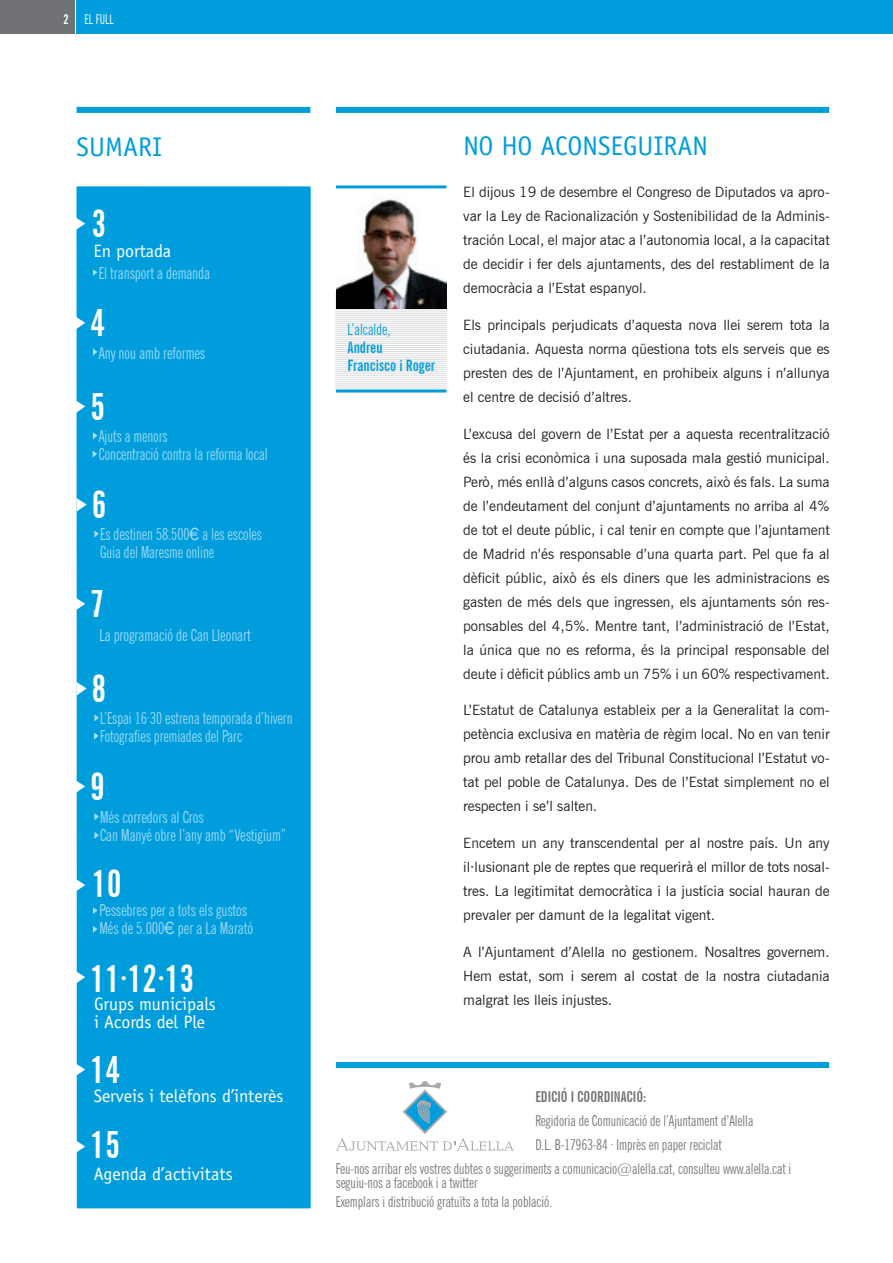
<style>
.page{position:relative;width:893px;height:1263px;background:#fff}
.page>*{position:absolute;margin:0;border:0;box-sizing:border-box;transform-origin:0 0}
.t1{font:700 extra-condensed 37.5px/75.2px "News Gothic BT";color:#fff}
.t2{font:27px "Officina Sans";color:#009ddc}
.t3{font:18px/18px "Officina Sans";letter-spacing:-.005em;color:#fff}
.t4{font:extra-condensed 16.5px/18px "News Gothic BT";color:#a4def8}
.t5{font:700 extra-condensed 15.75px/18px "News Gothic BT";color:#009ddc}
.t6{font:extra-condensed 15.75px "News Gothic BT";color:#009ddc}
.t7{font:extra-condensed 15px/24px "News Gothic BT";color:#717275}
.t8{font:700 extra-condensed 15px "News Gothic BT";color:#717275}
.t9{font:14.25px/24px "News Gothic BT";color:#231f20;text-align:justify}
.t10{font:extra-condensed 13.5px "News Gothic BT";color:#fff}
.s1{font-weight:700}
.s2{font-family:"News Gothic";font-stretch:normal}
</style>
<div class="page">
<div style="left:0;top:0;width:75px;height:34px;background:#717275"></div>
<hr style="left:336px;top:309px;width:110px;height:1px;background:#dcdddf">
<hr style="left:336px;top:311px;width:110px;height:1px;background:#dcdddf">
<hr style="left:336px;top:313px;width:110px;height:1px;background:#dcdddf">
<hr style="left:336px;top:315px;width:110px;height:1px;background:#dcdddf">
<hr style="left:336px;top:317px;width:110px;height:1px;background:#dcdddf">
<hr style="left:336px;top:319px;width:110px;height:1px;background:#dcdddf">
<hr style="left:336px;top:321px;width:110px;height:1px;background:#dcdddf">
<hr style="left:336px;top:323px;width:110px;height:1px;background:#dcdddf">
<hr style="left:336px;top:325px;width:110px;height:1px;background:#dcdddf">
<hr style="left:336px;top:327px;width:110px;height:1px;background:#dcdddf">
<hr style="left:336px;top:329px;width:110px;height:1px;background:#dcdddf">
<hr style="left:336px;top:331px;width:110px;height:1px;background:#dcdddf">
<hr style="left:336px;top:333px;width:110px;height:1px;background:#dcdddf">
<hr style="left:336px;top:335px;width:110px;height:1px;background:#dcdddf">
<hr style="left:336px;top:337px;width:110px;height:1px;background:#dcdddf">
<hr style="left:336px;top:339px;width:110px;height:1px;background:#dcdddf">
<hr style="left:336px;top:341px;width:110px;height:1px;background:#dcdddf">
<hr style="left:336px;top:343px;width:110px;height:1px;background:#dcdddf">
<hr style="left:336px;top:345px;width:110px;height:1px;background:#dcdddf">
<hr style="left:336px;top:347px;width:110px;height:1px;background:#dcdddf">
<hr style="left:336px;top:349px;width:110px;height:1px;background:#dcdddf">
<hr style="left:336px;top:351px;width:110px;height:1px;background:#dcdddf">
<hr style="left:336px;top:353px;width:110px;height:1px;background:#dcdddf">
<hr style="left:336px;top:355px;width:110px;height:1px;background:#dcdddf">
<hr style="left:336px;top:357px;width:110px;height:1px;background:#dcdddf">
<hr style="left:336px;top:359px;width:110px;height:1px;background:#dcdddf">
<hr style="left:336px;top:361px;width:110px;height:1px;background:#dcdddf">
<hr style="left:336px;top:363px;width:110px;height:1px;background:#dcdddf">
<hr style="left:336px;top:365px;width:110px;height:1px;background:#dcdddf">
<hr style="left:336px;top:367px;width:110px;height:1px;background:#dcdddf">
<hr style="left:336px;top:369px;width:110px;height:1px;background:#dcdddf">
<hr style="left:336px;top:371px;width:110px;height:1px;background:#dcdddf">
<hr style="left:336px;top:373px;width:110px;height:1px;background:#dcdddf">
<hr style="left:336px;top:375px;width:110px;height:1px;background:#dcdddf">
<hr style="left:336px;top:377px;width:110px;height:1px;background:#dcdddf">
<hr style="left:336px;top:379px;width:110px;height:1px;background:#dcdddf">
<hr style="left:336px;top:381px;width:110px;height:1px;background:#dcdddf">
<hr style="left:336px;top:383px;width:110px;height:1px;background:#dcdddf">
<hr style="left:336px;top:385px;width:110px;height:1px;background:#dcdddf">
<hr style="left:336px;top:387px;width:110px;height:1px;background:#dcdddf">
<hr style="left:336px;top:389px;width:110px;height:1px;background:#dcdddf">
<hr style="left:336px;top:390px;width:110px;height:2px;background:#009ddc">
<hr style="left:336px;top:185px;width:110px;height:3px;background:#009ddc">
<img style="left:336px;top:199px;width:110px;height:109px">
<div style="left:77px;top:0;width:816px;height:34px;background:#009ddc"></div>
<div style="left:77px;top:107px;width:233px;height:6px;background:#009ddc"></div>
<div style="left:336px;top:107px;width:493px;height:6px;background:#009ddc"></div>
<svg style="left:337px;top:1081px;width:176px;height:69px"></svg>
<div style="left:336px;top:1062px;width:493px;height:6px;background:#009ddc"></div>
<div style="left:77px;top:186px;width:234px;height:1022px;background:#009ddc"></div>
<svg style="left:76px;top:971px;width:9px;height:13px"></svg>
<svg style="left:76px;top:1063px;width:9px;height:13px"></svg>
<svg style="left:76px;top:1140px;width:9px;height:13px"></svg>
<svg style="left:94px;top:813px;width:5px;height:7px"></svg>
<svg style="left:76px;top:780px;width:9px;height:13px"></svg>
<svg style="left:94px;top:832px;width:5px;height:7px"></svg>
<svg style="left:93px;top:269px;width:4px;height:7px"></svg>
<svg style="left:76px;top:217px;width:9px;height:13px"></svg>
<svg style="left:93px;top:348px;width:4px;height:8px"></svg>
<svg style="left:76px;top:316px;width:9px;height:14px"></svg>
<svg style="left:93px;top:907px;width:5px;height:7px"></svg>
<svg style="left:76px;top:878px;width:9px;height:14px"></svg>
<svg style="left:93px;top:926px;width:5px;height:7px"></svg>
<svg style="left:93px;top:432px;width:4px;height:7px"></svg>
<svg style="left:76px;top:400px;width:9px;height:13px"></svg>
<svg style="left:93px;top:451px;width:4px;height:7px"></svg>
<svg style="left:94px;top:610px;width:4px;height:6px"></svg>
<svg style="left:76px;top:597px;width:9px;height:14px"></svg>
<svg style="left:94px;top:530px;width:5px;height:7px"></svg>
<svg style="left:77px;top:498px;width:10px;height:14px"></svg>
<svg style="left:94px;top:714px;width:5px;height:7px"></svg>
<svg style="left:77px;top:682px;width:10px;height:13px"></svg>
<svg style="left:94px;top:732px;width:5px;height:8px"></svg>
<p class="t10" style="left:63px;top:11px;width:52px"><span class="s1">2</span> EL FULL</p>
<h2 class="t2" style="left:77px;top:131px;width:87px">SUMARI</h2>
<h1 class="t1" style="left:92px;top:186px;width:16px">3</h1>
<p class="t3" style="left:93px;top:242px;width:79px">En portada</p>
<p class="t4" style="left:99px;top:264px;width:113px">El transport a demanda</p>
<h1 class="t1" style="left:90px;top:285px;width:16px">4</h1>
<p class="t4" style="left:99px;top:344px;width:108px">Any nou amb reformes</p>
<h1 class="t1" style="left:90px;top:369px;width:16px">5</h1>
<p class="t4" style="left:99px;top:427px;width:170px">Ajuts a menors<br>Concentració contra la reforma local</p>
<h1 class="t1" style="left:92px;top:467px;width:16px">6</h1>
<p class="t4" style="left:100px;top:525px;width:163px">Es destinen 58.500<span class="s2">€</span> a les escoles<br>Guia del Maresme online</p>
<h1 class="t1" style="left:90px;top:566px;width:16px">7</h1>
<p class="t4" style="left:99px;top:626px;width:153px">La programació de Can Lleonart</p>
<h1 class="t1" style="left:92px;top:651px;width:16px">8</h1>
<p class="t4" style="left:100px;top:709px;width:194px">L’Espai 16·30 estrena temporada d’hivern<br>Fotografies premiades del Parc</p>
<h1 class="t1" style="left:90px;top:749px;width:16px">9</h1>
<p class="t4" style="left:100px;top:808px;width:187px">Més corredors al Cros<br>Can Manyé obre l’any amb “Vestigïum”</p>
<h1 class="t1" style="left:92px;top:846px;width:31px">10</h1>
<p class="t4" style="left:99px;top:901px;width:155px">Pessebres per a tots els gustos<br>Més de 5.000<span class="s2">€</span> per a La Marató</p>
<h1 class="t1" style="left:90px;top:941px;width:106px">11·12·13</h1>
<p class="t3" style="left:94px;top:995px;width:123px">Grups municipals i Acords del Ple</p>
<h1 class="t1" style="left:90px;top:1032px;width:31px">14<br>15</h1>
<p class="t3" style="left:94px;top:1164px;width:140px">Agenda d’activitats</p>
<p class="t3" style="left:94px;top:1087px;width:191px">Serveis i telèfons d’interès</p>
<p class="t6" style="left:348px;top:320px;width:44px">L’alcalde,</p>
<p class="t5" style="left:348px;top:338px;width:89px">Andreu<br>Francisco i Roger</p>
<h2 class="t2" style="left:463px;top:130px;width:246px">NO HO ACONSEGUIRAN</h2>
<p class="t9" style="left:463px;top:180px;width:368px">El dijous 19 de desembre el Congreso de Diputados va apro&shy;var la Ley de Racionalización y Sostenibilidad de la Adminis&shy;tración Local, el major atac a l’autonomia local, a la capacitat de decidir i fer dels ajuntaments, des del restabliment de la democràcia a l’Estat espanyol.</p>
<p class="t9" style="left:463px;top:313px;width:368px">Els principals perjudicats d’aquesta nova llei serem tota la ciutadania. Aquesta norma qüestiona tots els serveis que es presten des de l’Ajuntament, en prohibeix alguns i n’allunya el centre de decisió d’altres.</p>
<p class="t9" style="left:463px;top:422px;width:368px">L’excusa del govern de l’Estat per a aquesta recentralització és la crisi econòmica i una suposada mala gestió municipal.<br>Però, més enllà d’alguns casos concrets, això és fals. La suma de l’endeutament del conjunt d’ajuntaments no arriba al 4% de tot el deute públic, i cal tenir en compte que l’ajuntament de Madrid n’és responsable d’una quarta part. Pel que fa al dèficit públic, això és els diners que les administracions es gasten de més dels que ingressen, els ajuntaments són res&shy;ponsables del 4,5%. Mentre tant, l’administració de l’Estat, la única que no es reforma, és la principal responsable del deute i dèficit públics amb un 75% i un 60% respectivament.</p>
<p class="t9" style="left:463px;top:698px;width:368px">L’Estatut de Catalunya estableix per a la Generalitat la com&shy;petència exclusiva en matèria de règim local. No en van tenir prou amb retallar des del Tribunal Constitucional l’Estatut vo&shy;tat pel poble de Catalunya. Des de l’Estat simplement no el respecten i se’l salten.</p>
<p class="t9" style="left:463px;top:831px;width:368px">Encetem un any transcendental per al nostre país. Un any il·lusionant ple de reptes que requerirà el millor de tots nosal&shy;tres. La legitimitat democràtica i la justícia social hauran de prevaler per damunt de la legalitat vigent.</p>
<p class="t9" style="left:463px;top:940px;width:368px">A l’Ajuntament d’Alella no gestionem. Nosaltres governem.<br>Hem estat, som i serem al costat de la nostra ciutadania malgrat les lleis injustes.</p>
<p class="t8" style="left:535px;top:1087px;width:112px">EDICIÓ I COORDINACIÓ:</p>
<p class="t7" style="left:535px;top:1108px;width:219px">Regidoria de Comunicació de l’Ajuntament d’Alella<br>D.L. B-17963-84 · Imprès en paper reciclat</p>
<p class="t7" style="left:336px;top:1162px;width:457px;line-height:13.5px">Feu-nos arribar els vostres dubtes o suggeriments a comunicacio@alella.cat, consulteu www.alella.cat i seguiu-nos a facebook i a twitter</p>
<p class="t7" style="left:336px;top:1189px;width:218px">Exemplars i distribució gratuïts a tota la població.</p>
</div>
